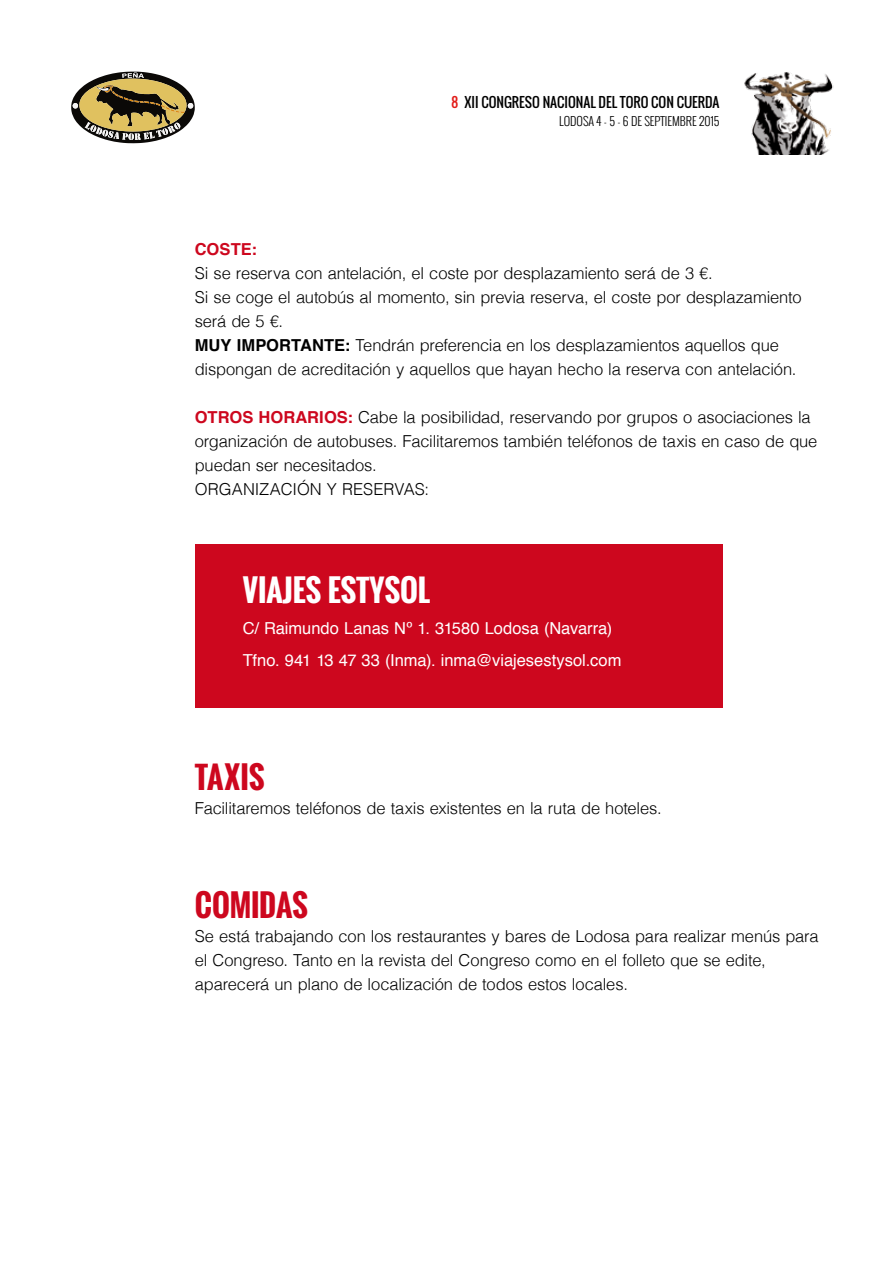
<style>
.page{position:relative;width:893px;height:1263px;background:#fff}
.page>*{position:absolute;margin:0;border:0;box-sizing:border-box;transform-origin:0 0}
.t1{font:700 30px "Oswald";color:#fff}
.t2{font:700 30px "Oswald";color:#cd071e}
.t3{font:300 16.5px/24px "Helvetica";letter-spacing:-.01em;color:#000}
.t4{font:16.5px/31.5px "Helvetica";color:#fff}
.t5{font:700 16.5px "Helvetica";color:#cd071e}
.t6{font:13.5px "Oswald";color:#000}
.t7{font:300 12px "Oswald";color:#000}
.s1{color:#e21c19}
.s2{font-weight:700}
.s3{font-weight:700;color:#cd071e}
</style>
<div class="page">
<svg style="left:71px;top:72px;width:124px;height:71px"></svg>
<img style="left:744px;top:72px;width:90px;height:82px">
<div style="left:195px;top:544px;width:528px;height:163px;background:#cd071e"></div>
<p class="t6" style="left:452px;top:92px;width:269px"><span class="s1">8</span> XII CONGRESO NACIONAL DEL TORO CON CUERDA</p>
<p class="t7" style="left:559px;top:112px;width:162px">LODOSA 4 - 5 - 6 DE SEPTIEMBRE 2015</p>
<p class="t5" style="left:195px;top:236px;width:64px">COSTE:</p>
<p class="t3" style="left:195px;top:260px;width:608px">Si se reserva con antelación, el coste por desplazamiento será de 3 €.<br>Si se coge el autobús al momento, sin previa reserva, el coste por desplazamiento será de 5 €.<br><span class="s2">MUY IMPORTANTE:</span> Tendrán preferencia en los desplazamientos aquellos que dispongan de acreditación y aquellos que hayan hecho la reserva con antelación.</p>
<p class="t3" style="left:195px;top:404px;width:624px"><span class="s3">OTROS HORARIOS:</span> Cabe la posibilidad, reservando por grupos o asociaciones la organización de autobuses. Facilitaremos también teléfonos de taxis en caso de que puedan ser necesitados.<br>ORGANIZACIÓN Y RESERVAS:</p>
<h1 class="t1" style="left:243px;top:567px;width:189px">VIAJES ESTYSOL</h1>
<p class="t4" style="left:243px;top:613px;width:380px">C/ Raimundo Lanas Nº 1. 31580 Lodosa (Navarra)<br>Tfno. 941 13 47 33 (Inma). inma@viajesestysol.com</p>
<h1 class="t2" style="left:195px;top:755px;width:71px">TAXIS</h1>
<p class="t3" style="left:195px;top:795px;width:469px">Facilitaremos teléfonos de taxis existentes en la ruta de hoteles.</p>
<h1 class="t2" style="left:195px;top:882px;width:115px">COMIDAS</h1>
<p class="t3" style="left:195px;top:923px;width:625px">Se está trabajando con los restaurantes y bares de Lodosa para realizar menús para el Congreso. Tanto en la revista del Congreso como en el folleto que se edite, aparecerá un plano de localización de todos estos locales.</p>
</div>
